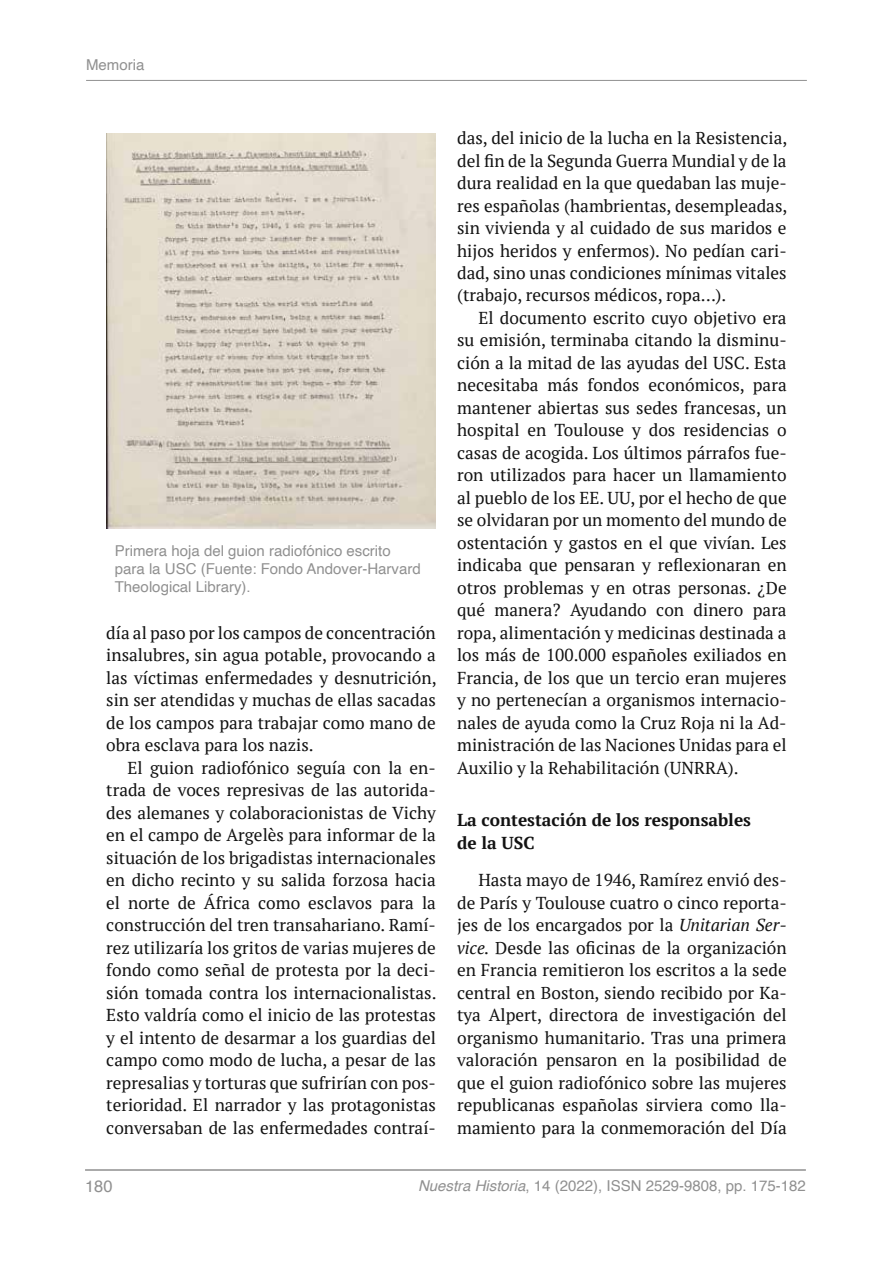
<style>
.page{position:relative;width:893px;height:1263px;background:#fff}
.page>*{position:absolute;margin:0;border:0;box-sizing:border-box;transform-origin:0 0}
.t1{font:17.25px/22.5px "PT Serif";color:#121212;text-align:justify}
.t2{font:700 17.25px/22.5px "PT Serif";color:#121212}
.t3{font:16.5px "Helvetica";color:#909090}
.t4{font:15px/18px "Helvetica";color:#909090}
.s1{font-style:italic}
</style>
<div class="page">
<hr style="left:86px;top:80px;width:721px;height:1px;background:#909090">
<hr style="left:85px;top:1170px;width:721px;height:1px;background:#909090">
<img style="left:106px;top:134px;width:330px;height:395px">
<p class="t4" style="left:86px;top:56px;width:60px">Memoria</p>
<p class="t4" style="left:115px;top:542px;width:307px">Primera hoja del guion radiofónico escrito para la USC (Fuente: Fondo Andover-Harvard<br>Theological Library).</p>
<p class="t1" style="left:106px;top:621px;width:332px">día al paso por los campos de concentración insalubres, sin agua potable, provocando a las víctimas enfermedades y desnutrición, sin ser atendidas y muchas de ellas sacadas de los campos para trabajar como mano de obra esclava para los nazis.</p>
<p class="t1" style="left:106px;top:756px;width:332px;text-indent:21px">El guion radiofónico seguía con la en&shy;trada de voces represivas de las autorida&shy;des alemanes y colaboracionistas de Vichy en el campo de Argelès para informar de la situación de los brigadistas internacionales en dicho recinto y su salida forzosa hacia el norte de África como esclavos para la construcción del tren transahariano. Ramí&shy;rez utilizaría los gritos de varias mujeres de fondo como señal de protesta por la deci&shy;sión tomada contra los internacionalistas.<br>Esto valdría como el inicio de las protestas y el intento de desarmar a los guardias del campo como modo de lucha, a pesar de las represalias y torturas que sufrirían con pos&shy;terioridad. El narrador y las protagonistas conversaban de las enfermedades contraí-</p>
<p class="t1" style="left:457px;top:126px;width:332px">das, del inicio de la lucha en la Resistencia, del fin de la Segunda Guerra Mundial y de la dura realidad en la que quedaban las muje&shy;res españolas (hambrientas, desempleadas, sin vivienda y al cuidado de sus maridos e hijos heridos y enfermos). No pedían cari&shy;dad, sino unas condiciones mínimas vitales (trabajo, recursos médicos, ropa…).</p>
<p class="t1" style="left:457px;top:306px;width:331px;text-indent:21px">El documento escrito cuyo objetivo era su emisión, terminaba citando la disminu&shy;ción a la mitad de las ayudas del USC. Esta necesitaba más fondos económicos, para mantener abiertas sus sedes francesas, un hospital en Toulouse y dos residencias o casas de acogida. Los últimos párrafos fue&shy;ron utilizados para hacer un llamamiento al pueblo de los EE. UU, por el hecho de que se olvidaran por un momento del mundo de ostentación y gastos en el que vivían. Les indicaba que pensaran y reflexionaran en otros problemas y en otras personas. ¿De qué manera? Ayudando con dinero para ropa, alimentación y medicinas destinada a los más de 100.000 españoles exiliados en Francia, de los que un tercio eran mujeres y no pertenecían a organismos internacio&shy;nales de ayuda como la Cruz Roja ni la Ad&shy;ministración de las Naciones Unidas para el Auxilio y la Rehabilitación (UNRRA).</p>
<p class="t2" style="left:457px;top:809px;width:295px">La contestación de los responsables de la USC</p>
<p class="t1" style="left:457px;top:869px;width:331px;text-indent:21px">Hasta mayo de 1946, Ramírez envió des&shy;de París y Toulouse cuatro o cinco reporta&shy;jes de los encargados por la <span class="s1">Unitarian Ser&shy;vice.</span> Desde las oficinas de la organización en Francia remitieron los escritos a la sede central en Boston, siendo recibido por Ka&shy;tya Alpert, directora de investigación del organismo humanitario. Tras una primera valoración pensaron en la posibilidad de que el guion radiofónico sobre las mujeres republicanas españolas sirviera como lla&shy;mamiento para la conmemoración del Día</p>
<p class="t3" style="left:85px;top:1174px;width:29px">180</p>
<p class="t4" style="left:418px;top:1177px;width:389px"><span class="s1">Nuestra Historia</span>, 14 (2022), ISSN 2529-9808, pp. 175-182</p>
</div>
